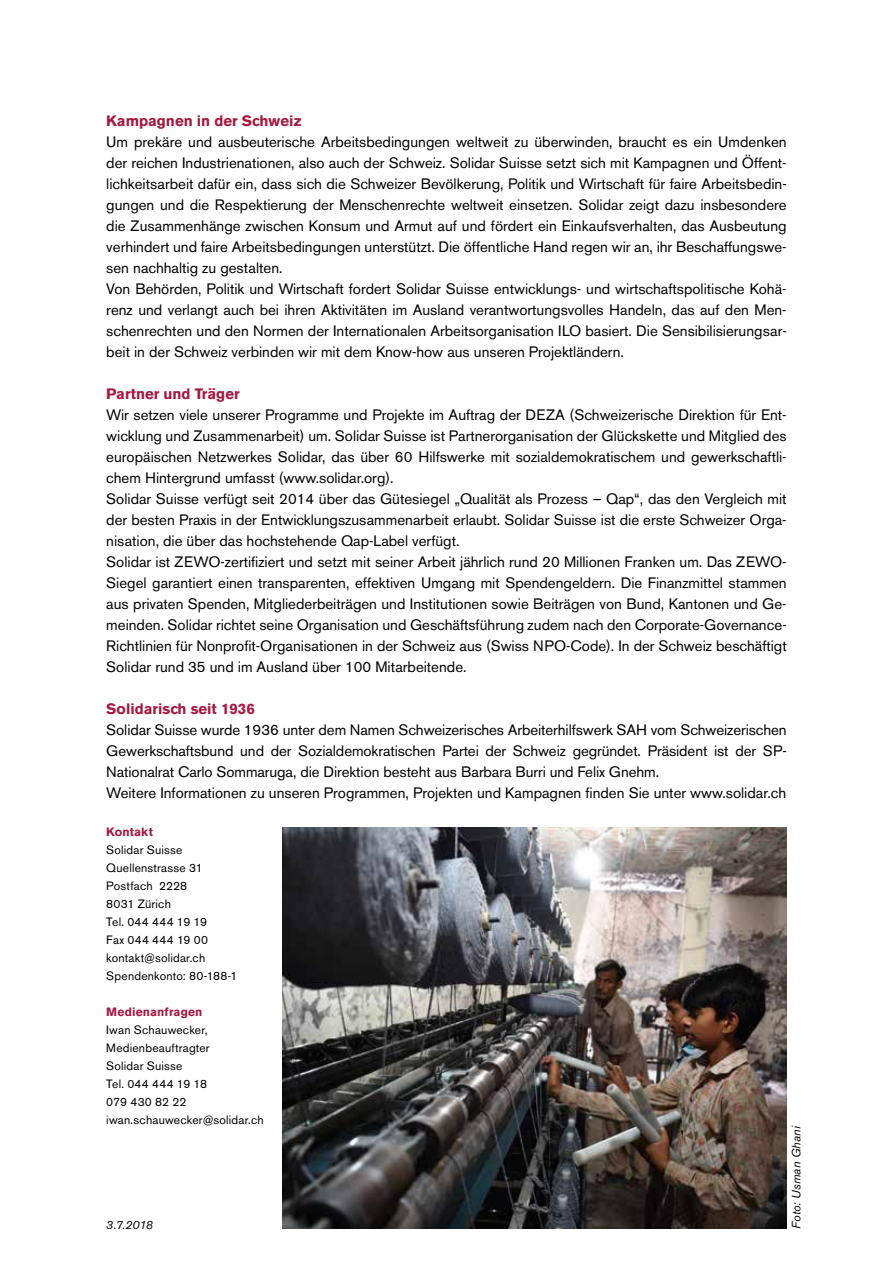
<style>
.page{position:relative;width:893px;height:1263px;background:#fff}
.page>*{position:absolute;margin:0;border:0;box-sizing:border-box;transform-origin:0 0}
.t1{font:15px/21px "Akzidenz Grotesk BE";color:#000}
.t2{font:700 15px "Akzidenz Grotesk BE";color:#a61840}
.t3{font:12px/18px "Akzidenz Grotesk BE";letter-spacing:.02em;color:#000}
.t4{font:italic 12px "Akzidenz Grotesk BE";letter-spacing:.015em;color:#000}
.t5{font:700 12px "Akzidenz Grotesk BE";letter-spacing:.01em;color:#a61840}
</style>
<div class="page">
<img style="left:283px;top:827px;width:504px;height:402px">
<p class="t2" style="left:106px;top:112px;width:197px">Kampagnen in der Schweiz</p>
<p class="t1" style="left:106px;top:131px;width:682px">Um prekäre und ausbeuterische Arbeitsbedingungen weltweit zu überwinden, braucht es ein Umdenken der reichen Industrienationen, also auch der Schweiz. Solidar Suisse setzt sich mit Kampagnen und Öffent&shy;lichkeitsarbeit dafür ein, dass sich die Schweizer Bevölkerung, Politik und Wirtschaft für faire Arbeitsbedin&shy;gungen und die Respektierung der Menschenrechte weltweit einsetzen. Solidar zeigt dazu insbesondere die Zusammenhänge zwischen Konsum und Armut auf und fördert ein Einkaufsverhalten, das Ausbeutung verhindert und faire Arbeitsbedingungen unterstützt. Die öffentliche Hand regen wir an, ihr Beschaffungswe&shy;sen nachhaltig zu gestalten.<br>Von Behörden, Politik und Wirtschaft fordert Solidar Suisse entwicklungs- und wirtschaftspolitische Kohä&shy;renz und verlangt auch bei ihren Aktivitäten im Ausland verantwortungsvolles Handeln, das auf den Men&shy;schenrechten und den Normen der Internationalen Arbeitsorganisation ILO basiert. Die Sensibilisierungsar&shy;beit in der Schweiz verbinden wir mit dem Know-how aus unseren Projektländern.</p>
<p class="t2" style="left:106px;top:385px;width:135px">Partner und Träger</p>
<p class="t1" style="left:106px;top:404px;width:682px">Wir setzen viele unserer Programme und Projekte im Auftrag der DEZA (Schweizerische Direktion für Ent&shy;wicklung und Zusammenarbeit) um. Solidar Suisse ist Partnerorganisation der Glückskette und Mitglied des europäischen Netzwerkes Solidar, das über 60 Hilfswerke mit sozialdemokratischem und gewerkschaftli&shy;chem Hintergrund umfasst (www.solidar.org).<br>Solidar Suisse verfügt seit 2014 über das Gütesiegel „Qualität als Prozess – Qap“, das den Vergleich mit der besten Praxis in der Entwicklungszusammenarbeit erlaubt. Solidar Suisse ist die erste Schweizer Orga&shy;nisation, die über das hochstehende Qap-Label verfügt.<br>Solidar ist ZEWO-zertifiziert und setzt mit seiner Arbeit jährlich rund 20 Millionen Franken um. Das ZEWO-Siegel garantiert einen transparenten, effektiven Umgang mit Spendengeldern. Die Finanzmittel stammen aus privaten Spenden, Mitgliederbeiträgen und Institutionen sowie Beiträgen von Bund, Kantonen und Ge&shy;meinden. Solidar richtet seine Organisation und Geschäftsführung zudem nach den Corporate-Governance-Richtlinien für Nonprofit-Organisationen in der Schweiz aus (Swiss NPO-Code). In der Schweiz beschäftigt Solidar rund 35 und im Ausland über 100 Mitarbeitende.</p>
<p class="t2" style="left:106px;top:700px;width:150px">Solidarisch seit 1936</p>
<p class="t1" style="left:106px;top:719px;width:682px">Solidar Suisse wurde 1936 unter dem Namen Schweizerisches Arbeiterhilfswerk SAH vom Schweizerischen Gewerkschaftsbund und der Sozialdemokratischen Partei der Schweiz gegründet. Präsident ist der SP-Nationalrat Carlo Sommaruga, die Direktion besteht aus Barbara Burri und Felix Gnehm.<br>Weitere Informationen zu unseren Programmen, Projekten und Kampagnen finden Sie unter www.solidar.ch</p>
<p class="t5" style="left:106px;top:825px;width:48px">Kontakt</p>
<p class="t3" style="left:106px;top:841px;width:133px">Solidar Suisse<br>Quellenstrasse 31<br>Postfach 2228<br>8031 Zürich<br>Tel. 044 444 19 19<br>Fax 044 444 19 00 kontakt@solidar.ch<br>Spendenkonto: 80-188-1</p>
<p class="t5" style="left:106px;top:1005px;width:98px">Medienanfragen</p>
<p class="t3" style="left:106px;top:1021px;width:159px">Iwan Schauwecker,<br>Medienbeauftragter<br>Solidar Suisse<br>Tel. 044 444 19 18<br>079 430 82 22 iwan.schauwecker@solidar.ch</p>
<p class="t4" style="left:789px;top:1229px;width:105px;rotate:-90deg">Foto: Usman Ghani</p>
<p class="t4" style="left:106px;top:1218px;width:48px">3.7.2018</p>
</div>
